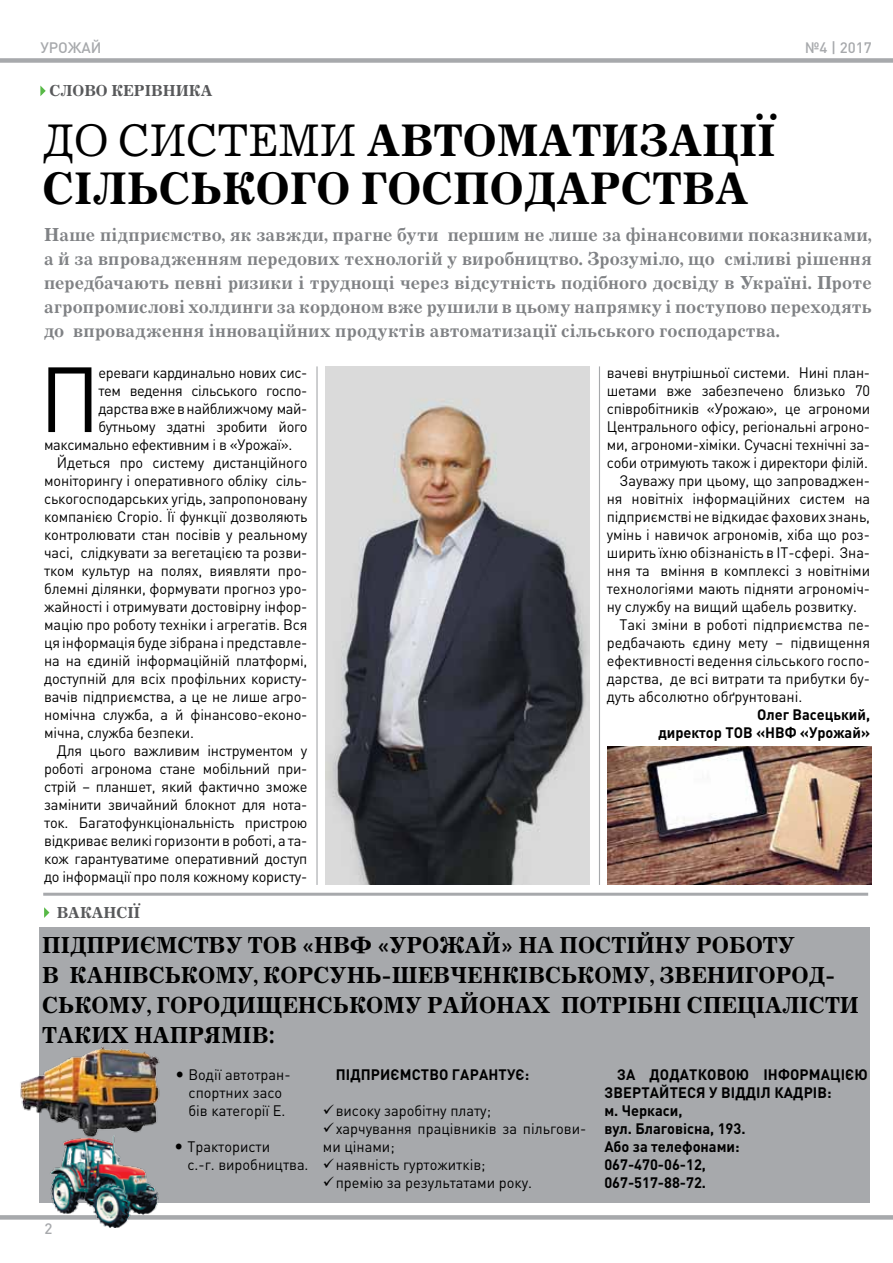
<style>
.page{position:relative;width:893px;height:1263px;background:#fff}
.page>*{position:absolute;margin:0;border:0;box-sizing:border-box;transform-origin:0 0}
.t1{font:90.9px "DIN Pro";color:#000}
.t2{font:700 47.25px/48px "Journal C";color:#000;scale:.95 1}
.t3{font:700 24px/30px "Journal C";color:#000;scale:.95 1}
.t4{font:700 19.5px/24px "Journal C";color:#808285;text-align:justify;scale:.95 1}
.t5{font:700 16.5px "Journal C";color:#58595b;scale:.95 1}
.t6{font:15px/18px "DIN Pro";letter-spacing:-.01em;color:#000}
.t7{font:700 15px/18px "DIN Pro";letter-spacing:.01em;color:#000}
.t8{font:500 15px "DIN Pro";color:#a7a9ac}
.s1{font-weight:400}
</style>
<div class="page">
<div style="left:0;top:58px;width:893px;height:5px;background:#a7a9ac"></div>
<div style="left:0;top:1215px;width:893px;height:5px;background:#a7a9ac"></div>
<svg style="left:40px;top:86px;width:6px;height:10px"></svg>
<hr style="left:599px;top:366px;width:1px;height:519px;background:#a7a9ac">
<hr style="left:316px;top:366px;width:2px;height:519px;background:#a7a9ac">
<div style="left:39px;top:928px;width:831px;height:275px;background:#a7a9ac"></div>
<svg style="left:44px;top:907px;width:5px;height:11px"></svg>
<hr style="left:43px;top:893px;width:825px;height:3px;background:#a7a9ac">
<img style="left:42px;top:1142px;width:125px;height:86px">
<img style="left:20px;top:1047px;width:140px;height:95px">
<img style="left:607px;top:746px;width:265px;height:139px">
<img style="left:326px;top:366px;width:264px;height:519px">
<p class="t8" style="left:40px;top:37px;width:63px">урожай</p>
<p class="t8" style="left:805px;top:37px;width:68px">№4 | 2017</p>
<p class="t5" style="left:49px;top:81px;width:173px">слово керівника</p>
<h2 class="t2" style="left:43px;top:117px;width:773px"><span class="s1">До системи</span> автоматизації сільського господарства</h2>
<p class="t4" style="left:44px;top:222px;width:873px">Наше підприємство, як завжди, прагне бути першим не лише за фінансовими показниками, а й за впровадженням передових технологій у виробництво. Зрозуміло, що сміливі рішення передбачають певні ризики і труднощі через відсутність подібного досвіду в Україні. Проте агропромислові холдинги за кордоном вже рушили в цьому напрямку і поступово переходять до впровадження інноваційних продуктів автоматизації сільського господарства.</p>
<h1 class="t1" style="left:39px;top:337px;width:63px">П</h1>
<p class="t6" style="left:98px;top:363px;width:211px">ереваги кардинально нових сис-</p>
<p class="t6" style="left:607px;top:363px;width:265px">вачеві внутрішньої системи. Нині план-</p>
<p class="t6" style="left:607px;top:381px;width:265px">шетами вже забезпечено близько 70</p>
<p class="t6" style="left:607px;top:399px;width:265px">співробітників «Урожаю», це агрономи</p>
<p class="t6" style="left:607px;top:417px;width:265px">Центрального офісу, регіональні агроно-</p>
<p class="t6" style="left:607px;top:435px;width:265px">ми, агрономи-хіміки. Сучасні технічні за-</p>
<p class="t6" style="left:607px;top:453px;width:263px">соби отримують також і директори філій.</p>
<p class="t6" style="left:620px;top:471px;width:252px">Зауважу при цьому, що запроваджен-</p>
<p class="t6" style="left:607px;top:489px;width:265px">ня новітніх інформаційних систем на</p>
<p class="t6" style="left:607px;top:507px;width:265px">підприємстві не відкидає фахових знань,</p>
<p class="t6" style="left:607px;top:525px;width:265px">умінь і навичок агрономів, хіба що роз-</p>
<p class="t6" style="left:607px;top:543px;width:265px">ширить їхню обізнаність в ІТ-сфері. Зна-</p>
<p class="t6" style="left:607px;top:561px;width:265px">ння та вміння в комплексі з новітніми</p>
<p class="t6" style="left:607px;top:579px;width:265px">технологіями мають підняти агрономіч-</p>
<p class="t6" style="left:607px;top:597px;width:252px">ну службу на вищий щабель розвитку.</p>
<p class="t6" style="left:620px;top:615px;width:252px">Такі зміни в роботі підприємства пе-</p>
<p class="t6" style="left:607px;top:633px;width:265px">редбачають єдину мету – підвищення</p>
<p class="t6" style="left:607px;top:651px;width:265px">ефективності ведення сільського госпо-</p>
<p class="t6" style="left:607px;top:669px;width:265px">дарства, де всі витрати та прибутки бу-</p>
<p class="t6" style="left:607px;top:687px;width:197px">дуть абсолютно обґрунтовані.</p>
<p class="t7" style="left:757px;top:704px;width:114px">Олег Васецький,</p>
<p class="t7" style="left:658px;top:722px;width:77px">директор ТОВ</p>
<p class="t7" style="left:756px;top:722px;width:21px">«НВФ</p>
<p class="t7" style="left:800px;top:722px;width:72px">«Урожай»</p>
<p class="t6" style="left:98px;top:381px;width:211px">тем ведення сільського госпо-</p>
<p class="t6" style="left:98px;top:399px;width:211px">дарства вже в найближчому май-</p>
<p class="t6" style="left:98px;top:417px;width:211px">бутньому здатні зробити його</p>
<p class="t6" style="left:44px;top:435px;width:250px">максимально ефективним і в «Урожаї».</p>
<p class="t6" style="left:57px;top:453px;width:252px">Йдеться про систему дистанційного</p>
<p class="t6" style="left:44px;top:471px;width:265px">моніторингу і оперативного обліку сіль-</p>
<p class="t6" style="left:44px;top:489px;width:265px">ськогосподарських угідь, запропоновану</p>
<p class="t6" style="left:44px;top:507px;width:265px">компанією Cropio. Її функції дозволяють</p>
<p class="t6" style="left:44px;top:525px;width:265px">контролювати стан посівів у реальному</p>
<p class="t6" style="left:44px;top:543px;width:265px">часі, слідкувати за вегетацією та розви-</p>
<p class="t6" style="left:44px;top:561px;width:265px">тком культур на полях, виявляти про-</p>
<p class="t6" style="left:44px;top:579px;width:265px">блемні ділянки, формувати прогноз уро-</p>
<p class="t6" style="left:44px;top:597px;width:265px">жайності і отримувати достовірну інфор-</p>
<p class="t6" style="left:44px;top:615px;width:265px">мацію про роботу техніки і агрегатів. Вся</p>
<p class="t6" style="left:44px;top:633px;width:265px">ця інформація буде зібрана і представле-</p>
<p class="t6" style="left:44px;top:651px;width:265px">на на єдиній інформаційній платформі,</p>
<p class="t6" style="left:44px;top:669px;width:265px">доступній для всіх профільних користу-</p>
<p class="t6" style="left:44px;top:687px;width:265px">вачів підприємства, а це не лише агро-</p>
<p class="t6" style="left:44px;top:705px;width:265px">номічна служба, а й фінансово-еконо-</p>
<p class="t6" style="left:44px;top:723px;width:152px">мічна, служба безпеки.</p>
<p class="t6" style="left:57px;top:741px;width:252px">Для цього важливим інструментом у</p>
<p class="t6" style="left:44px;top:759px;width:265px">роботі агронома стане мобільний при-</p>
<p class="t6" style="left:44px;top:777px;width:265px">стрій – планшет, який фактично зможе</p>
<p class="t6" style="left:44px;top:795px;width:265px">замінити звичайний блокнот для нота-</p>
<p class="t6" style="left:44px;top:813px;width:265px">ток. Багатофункціональність пристрою</p>
<p class="t6" style="left:44px;top:831px;width:265px">відкриває великі горизонти в роботі, а та-</p>
<p class="t6" style="left:44px;top:849px;width:265px">кож гарантуватиме оперативний доступ</p>
<p class="t6" style="left:44px;top:867px;width:265px">до інформації про поля кожному користу-</p>
<p class="t5" style="left:57px;top:903px;width:89px">вакансії</p>
<h3 class="t3" style="left:42px;top:930px;width:861px">Підприємству ТОВ «НВФ «Урожай» на постійну роботу<br>в Канівському, Корсунь-Шевченківському, Звенигород&shy;ському, Городищенському районах потрібні спеціалісти таких напрямів :</h3>
<p class="t7" style="left:336px;top:1064px;width:195px">П ідприємство гарантує:</p>
<p class="t6" style="left:336px;top:1101px;width:157px">високу заробітну плату;</p>
<p class="t6" style="left:336px;top:1119px;width:252px">харчування працівників за пільгови-</p>
<p class="t6" style="left:323px;top:1137px;width:73px">ми цінами;</p>
<p class="t6" style="left:336px;top:1155px;width:151px">наявність гуртожитків;</p>
<p class="t6" style="left:336px;top:1173px;width:198px">премію за результатами року.</p>
<p class="t7" style="left:604px;top:1064px;width:265px;text-indent:13px">За додатковою інформацією звертайтеся у відділ кадрів:<br>м. Черкаси,<br>вул. Благовісна, 193.<br>Або за телефонами:<br>067-470-06-12,<br>067-517-88-72.</p>
<p class="t6" style="left:189px;top:1065px;width:103px">Водії автотран&shy;спортних засо бів категорії Е.</p>
<p class="t6" style="left:187px;top:1137px;width:123px">Трактористи<br>с.-г. виробництва.</p>
<p class="t8" style="left:45px;top:1218px;width:9px">2</p>
</div>
